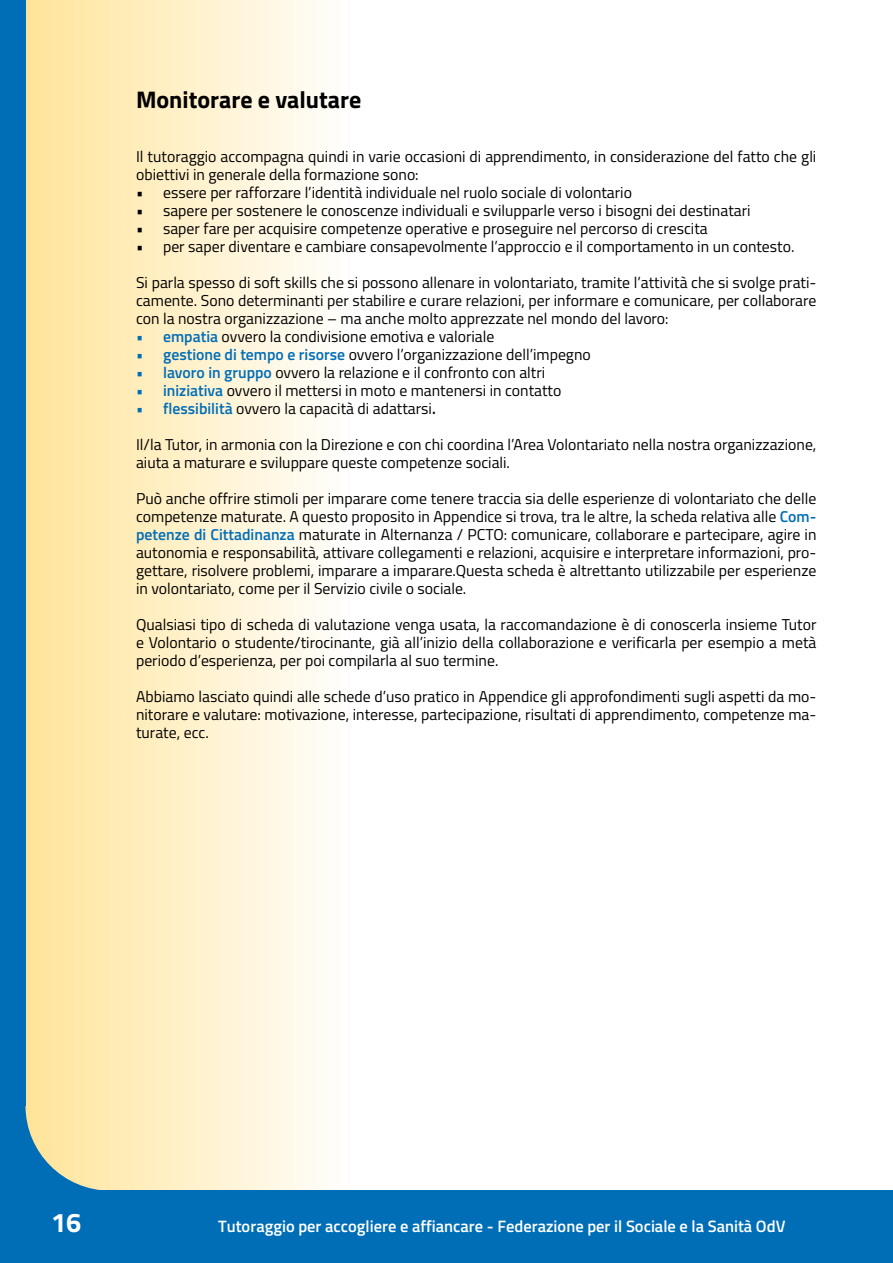
<style>
.page{position:relative;width:893px;height:1263px;background:#fff}
.page>*{position:absolute;margin:0;border:0;box-sizing:border-box;transform-origin:0 0}
.t1{font:700 27px "Titillium";color:#fff}
.t2{font:700 24px "Titillium";color:#000}
.t3{font:600 16.5px "Titillium";color:#fff}
.t4{font:15.75px/18px "Titillium";color:#000;text-align:justify}
.s1{font-weight:600;color:#006eb7}
.s2{font-weight:600}
</style>
<div class="page">
<svg style="left:26px;top:0;width:325px;height:1191px"></svg>
<div style="left:0;top:0;width:26px;height:1106px;background:#006eb7"></div>
<div style="left:0;top:1191px;width:893px;height:72px;background:#006eb7"></div>
<svg style="left:0;top:1106px;width:111px;height:85px;background:#99b7ad"></svg>
<h2 class="t2" style="left:136px;top:81px;width:227px">Monitorare e valutare</h2>
<p class="t4" style="left:136px;top:147px;width:682px">Il tutoraggio accompagna quindi in varie occasioni di apprendimento, in considerazione del fatto che gli obiettivi in generale della formazione sono:</p>
<p class="t4" style="left:136px;top:183px;width:497px">• essere per rafforzare l’identità individuale nel ruolo sociale di volontario</p>
<p class="t4" style="left:136px;top:201px;width:616px">• sapere per sostenere le conoscenze individuali e svilupparle verso i bisogni dei destinatari</p>
<p class="t4" style="left:136px;top:219px;width:573px">• saper fare per acquisire competenze operative e proseguire nel percorso di crescita</p>
<p class="t4" style="left:136px;top:237px;width:660px">• per saper diventare e cambiare consapevolmente l’approccio e il comportamento in un contesto.</p>
<p class="t4" style="left:136px;top:273px;width:682px">Si parla spesso di soft skills che si possono allenare in volontariato, tramite l’attività che si svolge prati&shy;camente. Sono determinanti per stabilire e curare relazioni, per informare e comunicare, per collaborare con la nostra organizzazione – ma anche molto apprezzate nel mondo del lavoro:</p>
<p class="t4" style="left:136px;top:327px;width:360px"><span class="s1">• empatia</span> ovvero la condivisione emotiva e valoriale</p>
<p class="t4" style="left:136px;top:345px;width:456px"><span class="s1">• gestione di tempo e risorse</span> ovvero l’organizzazione dell’impegno</p>
<p class="t4" style="left:136px;top:363px;width:411px"><span class="s1">• lavoro in gruppo</span> ovvero la relazione e il confronto con altri</p>
<p class="t4" style="left:136px;top:381px;width:427px"><span class="s1">• iniziativa</span> ovvero il mettersi in moto e mantenersi in contatto</p>
<p class="t4" style="left:136px;top:399px;width:301px"><span class="s1">• flessibilità</span> ovvero la capacità di adattarsi<span class="s2">.</span></p>
<p class="t4" style="left:136px;top:435px;width:682px">Il/la Tutor, in armonia con la Direzione e con chi coordina l’Area Volontariato nella nostra organizzazione, aiuta a maturare e sviluppare queste competenze sociali.</p>
<p class="t4" style="left:136px;top:489px;width:682px">Può anche offrire stimoli per imparare come tenere traccia sia delle esperienze di volontariato che delle competenze maturate. A questo proposito in Appendice si trova, tra le altre, la scheda relativa alle <span class="s1">Com&shy;petenze di Cittadinanza</span> maturate in Alternanza / PCTO: comunicare, collaborare e partecipare, agire in autonomia e responsabilità, attivare collegamenti e relazioni, acquisire e interpretare informazioni, pro&shy;gettare, risolvere problemi, imparare a imparare.Questa scheda è altrettanto utilizzabile per esperienze in volontariato, come per il Servizio civile o sociale.</p>
<p class="t4" style="left:136px;top:615px;width:682px">Qualsiasi tipo di scheda di valutazione venga usata, la raccomandazione è di conoscerla insieme Tutor e Volontario o studente/tirocinante, già all’inizio della collaborazione e verificarla per esempio a metà periodo d’esperienza, per poi compilarla al suo termine.</p>
<p class="t4" style="left:136px;top:687px;width:682px">Abbiamo lasciato quindi alle schede d’uso pratico in Appendice gli approfondimenti sugli aspetti da mo&shy;nitorare e valutare: motivazione, interesse, partecipazione, risultati di apprendimento, competenze ma&shy;turate, ecc.</p>
<h1 class="t1" style="left:51px;top:1202px;width:32px">16</h1>
<p class="t3" style="left:218px;top:1214px;width:569px">Tutoraggio per accogliere e affiancare - Federazione per il Sociale e la Sanità OdV</p>
</div>
